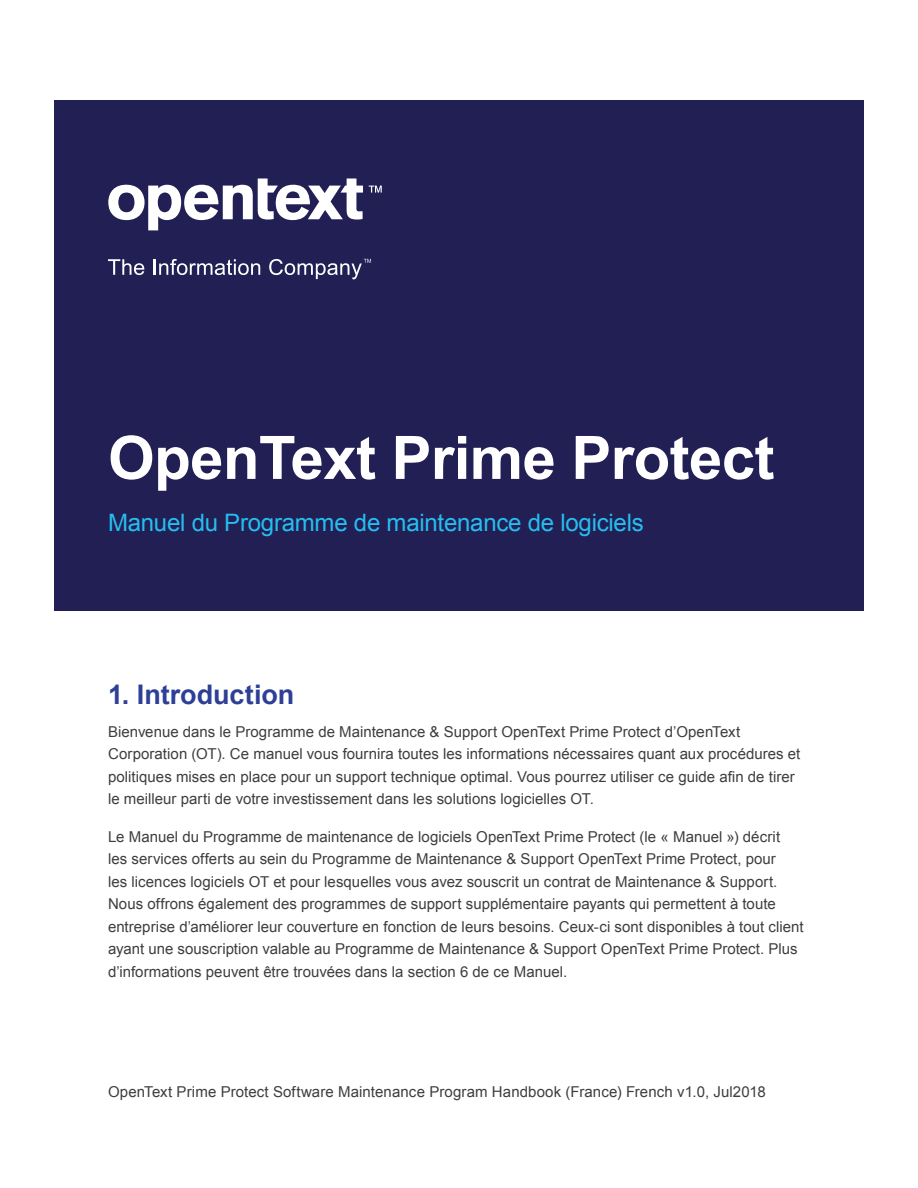
<style>
.page{position:relative;width:918px;height:1188px;background:#fff}
.page>*{position:absolute;margin:0;border:0;box-sizing:border-box;transform-origin:0 0}
.t1{font:700 60px "Arial";letter-spacing:-.01em;color:#fff}
.t2{font:700 27px "Arial";color:#2d3f97}
.t3{font:24px "Arial";letter-spacing:-.01em;color:#27bdef}
.t4{font:15px/22.5px "Arial";letter-spacing:.005em;color:#3e3e3f}
</style>
<div class="page">
<div style="left:54px;top:100px;width:810px;height:511px;background:#211f54"></div>
<svg style="left:369px;top:186px;width:13px;height:7px"></svg>
<svg style="left:108px;top:178px;width:255px;height:52px"></svg>
<svg style="left:108px;top:259px;width:36px;height:16px"></svg>
<svg style="left:154px;top:259px;width:106px;height:16px"></svg>
<svg style="left:269px;top:259px;width:102px;height:20px"></svg>
<h1 class="t1" style="left:108px;top:418px;width:668px">OpenText Prime Protect</h1>
<h3 class="t3" style="left:108px;top:507px;width:537px">Manuel du Programme de maintenance de logiciels</h3>
<h2 class="t2" style="left:108px;top:676px;width:188px">1. Introduction</h2>
<p class="t4" style="left:108px;top:720px;width:694px">Bienvenue dans le Programme de Maintenance &amp; Support OpenText Prime Protect d’OpenText Corporation (OT). Ce manuel vous fournira toutes les informations nécessaires quant aux procédures et politiques mises en place pour un support technique optimal. Vous pourrez utiliser ce guide afin de tirer le meilleur parti de votre investissement dans les solutions logicielles OT.</p>
<p class="t4" style="left:108px;top:825px;width:697px">Le Manuel du Programme de maintenance de logiciels OpenText Prime Protect (le « Manuel ») décrit<br>les services offerts au sein du Programme de Maintenance &amp; Support OpenText Prime Protect, pour<br>les licences logiciels OT et pour lesquelles vous avez souscrit un contrat de Maintenance &amp; Support.<br>Nous offrons également des programmes de support supplémentaire payants qui permettent à toute entreprise d’améliorer leur couverture en fonction de leurs besoins. Ceux-ci sont disponibles à tout client ayant une souscription valable au Programme de Maintenance &amp; Support OpenText Prime Protect. Plus d’informations peuvent être trouvées dans la section 6 de ce Manuel.</p>
<p class="t4" style="left:108px;top:1081px;width:659px">OpenText Prime Protect Software Maintenance Program Handbook (France) French v1.0, Jul2018</p>
</div>
